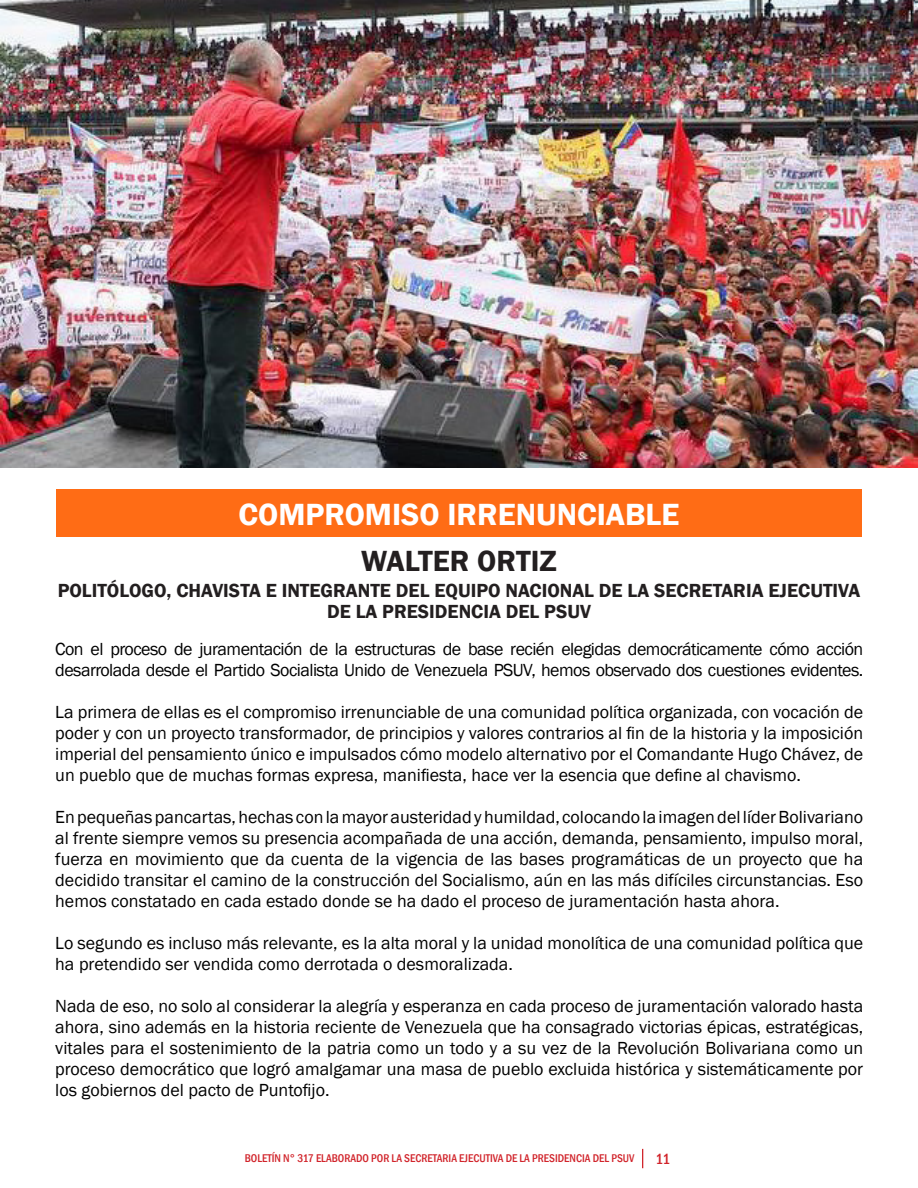
<style>
.page{position:relative;width:918px;height:1188px;background:#fff}
.page>*{position:absolute;margin:0;border:0;box-sizing:border-box;transform-origin:0 0}
.Estilo_de_párrafo_1{font:600 31.5px "Franklin Gothic";color:#fff}
.Estilo_de_párrafo_1-2{font:600 30px "Franklin Gothic";color:#231f20}
.Estilo_de_párrafo_1-3{font:600 19.5px/21px "Franklin Gothic";color:#231f20;text-align:center}
.t1{font:18px/21px "Franklin Gothic";color:#000;text-align:justify}
.t2{font:18px/21px "Franklin Gothic";letter-spacing:-.03em;color:#000}
.t3{font:500 condensed 15.3px "Franklin Gothic";color:#d1232a}
.t4{font:500 condensed 11.55px "Franklin Gothic";color:#d1232a}
</style>
<div class="page">
<svg style="left:642px;top:1149px;width:1px;height:19px"></svg>
<div style="left:56px;top:489px;width:806px;height:48px;background:#ff6c15"></div>
<img style="left:0;top:0;width:918px;height:468px">
<p class="Estilo_de_párrafo_1" style="left:239px;top:495px;width:442px">COMPROMISO IRRENUNCIABLE</p>
<p class="Estilo_de_párrafo_1-2" style="left:361px;top:543px;width:197px">WALTER ORTIZ</p>
<p class="Estilo_de_párrafo_1-3" style="left:58px;top:580px;width:804px">POLITÓLOGO, CHAVISTA E INTEGRANTE DEL EQUIPO NACIONAL DE LA SECRETARIA EJECUTIVA<br>DE LA PRESIDENCIA DEL PSUV</p>
<p class="t2" style="left:55px;top:639px;width:810px">Con el proceso de juramentación de la estructuras de base recién elegidas democráticamente cómo acción desarrolada desde el Partido Socialista Unido de Venezuela PSUV, hemos observado dos cuestiones evidentes.</p>
<p class="t1" style="left:55px;top:702px;width:809px">La primera de ellas es el compromiso irrenunciable de una comunidad política organizada, con vocación de poder y con un proyecto transformador, de principios y valores contrarios al fin de la historia y la imposición imperial del pensamiento único e impulsados cómo modelo alternativo por el Comandante Hugo Chávez, de un pueblo que de muchas formas expresa, manifiesta, hace ver la esencia que define al chavismo.</p>
<p class="t1" style="left:55px;top:807px;width:809px">En pequeñas pancartas, hechas con la mayor austeridad y humildad, colocando la imagen del líder Bolivariano al frente siempre vemos su presencia acompañada de una acción, demanda, pensamiento, impulso moral, fuerza en movimiento que da cuenta de la vigencia de las bases programáticas de un proyecto que ha decidido transitar el camino de la construcción del Socialismo, aún en las más difíciles circunstancias. Eso hemos constatado en cada estado donde se ha dado el proceso de juramentación hasta ahora.</p>
<p class="t1" style="left:55px;top:933px;width:809px">Lo segundo es incluso más relevante, es la alta moral y la unidad monolítica de una comunidad política que ha pretendido ser vendida como derrotada o desmoralizada.</p>
<p class="t1" style="left:55px;top:996px;width:809px">Nada de eso, no solo al considerar la alegría y esperanza en cada proceso de juramentación valorado hasta ahora, sino además en la historia reciente de Venezuela que ha consagrado victorias épicas, estratégicas, vitales para el sostenimiento de la patria como un todo y a su vez de la Revolución Bolivariana como un proceso democrático que logró amalgamar una masa de pueblo excluida histórica y sistemáticamente por los gobiernos del pacto de Puntofijo.</p>
<p class="t4" style="left:245px;top:1150px;width:391px">BOLETÍN N° 317 ELABORADO POR LA SECRETARIA EJECUTIVA DE LA PRESIDENCIA DEL PSUV</p>
<p class="t3" style="left:655px;top:1149px;width:16px">11</p>
</div>
